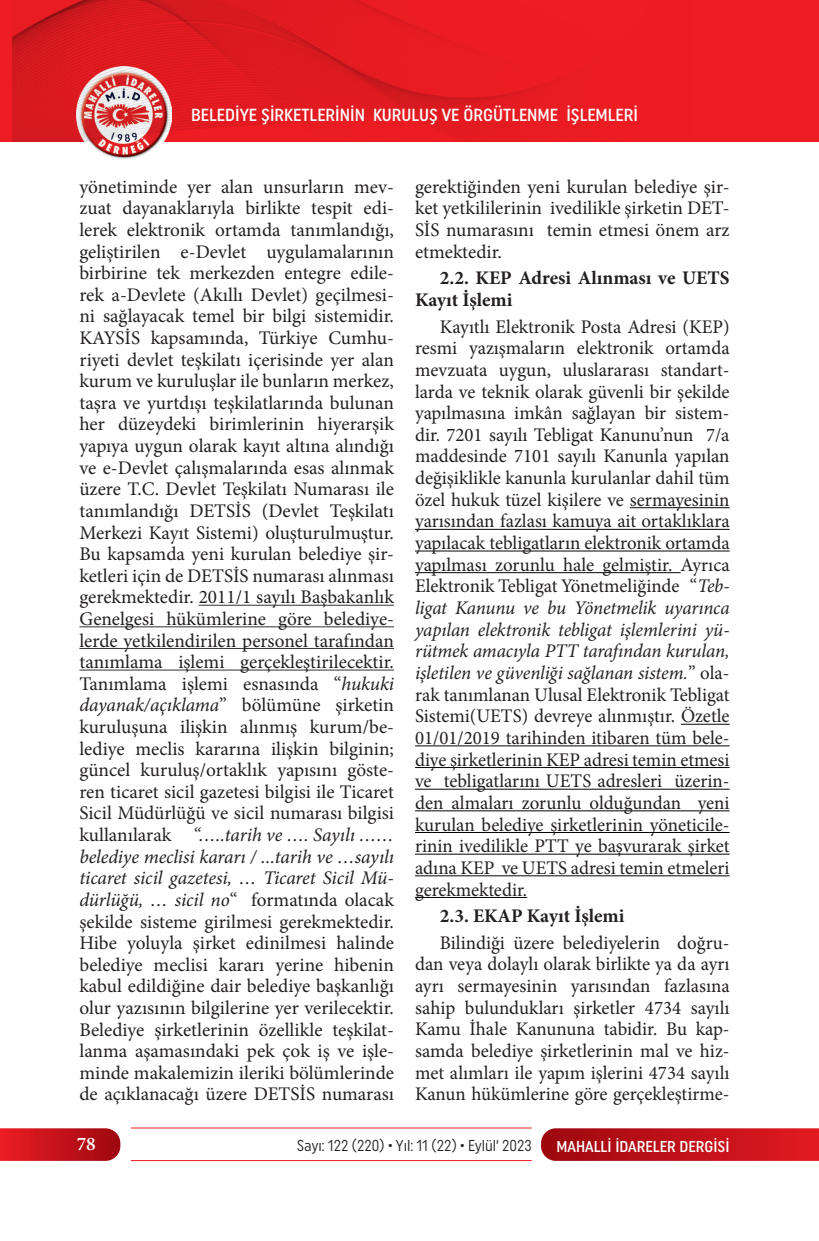
<style>
.page{position:relative;width:819px;height:1241px;background:#fff}
.page>*{position:absolute;margin:0;border:0;box-sizing:border-box;transform-origin:0 0}
.t1{font:19.25px/21.5px "Minion Pro";color:#231f20;text-align:justify}
.t2{font:700 19.25px/21.7px "Minion Pro";color:#231f20}
.t3{font:600 19.25px "Minion Pro";color:#fff}
.t4{font:500 17.5px "Uniform Condensed";color:#fff}
.t5{font:15.75px "Uniform Condensed";color:#231f20;scale:.95 1}
.t6{font:500 15.75px "Uniform Condensed";color:#fff}
.s1{font-style:italic}
</style>
<div class="page">
<svg style="left:541px;top:1128px;width:278px;height:32px;background:#c0151d"></svg>
<svg style="left:0;top:1128px;width:120px;height:32px;background:#c61920"></svg>
<hr style="left:131px;top:1127px;width:400px;height:1px;background:#ee1d23">
<hr style="left:131px;top:1159px;width:400px;height:1px;background:#ee1d23">
<div style="left:0;top:0;width:819px;height:141px;background:#ee1d23"></div>
<img style="left:76px;top:141px;width:96px;height:18px">
<img style="left:13px;top:0;width:550px;height:141px">
<hr style="left:199px;top:604px;width:195px;height:1px;background:#313232">
<hr style="left:79px;top:626px;width:315px;height:1px;background:#313232">
<hr style="left:79px;top:648px;width:315px;height:1px;background:#313232">
<hr style="left:79px;top:669px;width:315px;height:1px;background:#313232">
<hr style="left:629px;top:507px;width:100px;height:1px;background:#040503">
<hr style="left:415px;top:529px;width:314px;height:1px;background:#040503">
<hr style="left:415px;top:550px;width:314px;height:1px;background:#040503">
<hr style="left:415px;top:572px;width:265px;height:1px;background:#040503">
<hr style="left:681px;top:723px;width:48px;height:1px;background:#040503">
<hr style="left:415px;top:745px;width:314px;height:1px;background:#040503">
<hr style="left:415px;top:767px;width:314px;height:1px;background:#040503">
<hr style="left:415px;top:788px;width:314px;height:1px;background:#040503">
<hr style="left:415px;top:810px;width:314px;height:1px;background:#040503">
<hr style="left:415px;top:831px;width:314px;height:1px;background:#040503">
<hr style="left:415px;top:853px;width:314px;height:1px;background:#040503">
<hr style="left:415px;top:875px;width:314px;height:1px;background:#040503">
<hr style="left:415px;top:896px;width:112px;height:1px;background:#040503">
<p class="t4" style="left:191px;top:105px;width:448px">BELEDİYE ŞİRKETLERİNİN KURULUŞ VE ÖRGÜTLENME İŞLEMLERİ</p>
<p class="t1" style="left:79px;top:176px;width:316px">yönetiminde yer alan unsurların mev&shy;zuat dayanaklarıyla birlikte tespit edi&shy;lerek elektronik ortamda tanımlandığı, geliştirilen e-Devlet uygulamalarının birbirine tek merkezden entegre edile&shy;rek a-Devlete (Akıllı Devlet) geçilmesi&shy;ni sağlayacak temel bir bilgi sistemidir.<br>KAYSİS kapsamında, Türkiye Cumhu&shy;riyeti devlet teşkilatı içerisinde yer alan kurum ve kuruluşlar ile bunların merkez, taşra ve yurtdışı teşkilatlarında bulunan her düzeydeki birimlerinin hiyerarşik yapıya uygun olarak kayıt altına alındığı ve e-Devlet çalışmalarında esas alınmak üzere T.C. Devlet Teşkilatı Numarası ile tanımlandığı DETSİS (Devlet Teşkilatı Merkezi Kayıt Sistemi) oluşturulmuştur.<br>Bu kapsamda yeni kurulan belediye şir&shy;ketleri için de DETSİS numarası alınması gerekmektedir. 2011/1 sayılı Başbakanlık Genelgesi hükümlerine göre belediye&shy;lerde yetkilendirilen personel tarafından tanımlama işlemi gerçekleştirilecektir.<br>Tanımlama işlemi esnasında “<span class="s1">hukuki dayanak/açıklama</span>” bölümüne şirketin kuruluşuna ilişkin alınmış kurum/be&shy;lediye meclis kararına ilişkin bilginin; güncel kuruluş/ortaklık yapısını göste&shy;ren ticaret sicil gazetesi bilgisi ile Ticaret Sicil Müdürlüğü ve sicil numarası bilgisi kullanılarak <span class="s1">“…..tarih ve …. Sayılı …… belediye meclisi kararı / ...tarih ve …sayılı ticaret sicil gazetesi, … Ticaret Sicil Mü&shy;dürlüğü, … sicil no</span>“ formatında olacak şekilde sisteme girilmesi gerekmektedir.<br>Hibe yoluyla şirket edinilmesi halinde belediye meclisi kararı yerine hibenin kabul edildiğine dair belediye başkanlığı olur yazısının bilgilerine yer verilecektir.<br>Belediye şirketlerinin özellikle teşkilat&shy;lanma aşamasındaki pek çok iş ve işle&shy;minde makalemizin ileriki bölümlerinde de açıklanacağı üzere DETSİS numarası</p>
<p class="t1" style="left:415px;top:176px;width:316px">gerektiğinden yeni kurulan belediye şir&shy;ket yetkililerinin ivedilikle şirketin DET-SİS numarasını temin etmesi önem arz etmektedir.</p>
<p class="t2" style="left:415px;top:267px;width:316px;text-indent:25px">2.2. KEP Adresi Alınması ve UETS<br>Kayıt İşlemi</p>
<p class="t1" style="left:415px;top:315px;width:316px;text-indent:25px">Kayıtlı Elektronik Posta Adresi (KEP) resmi yazışmaların elektronik ortamda mevzuata uygun, uluslararası standart&shy;larda ve teknik olarak güvenli bir şekilde yapılmasına imkân sağlayan bir sistem&shy;dir. 7201 sayılı Tebligat Kanunu’nun 7/a maddesinde 7101 sayılı Kanunla yapılan değişiklikle kanunla kurulanlar dahil tüm özel hukuk tüzel kişilere ve sermayesinin yarısından fazlası kamuya ait ortaklıklara yapılacak tebligatların elektronik ortamda yapılması zorunlu hale gelmiştir. Ayrıca Elektronik Tebligat Yönetmeliğinde “<span class="s1">Teb&shy;ligat Kanunu ve bu Yönetmelik uyarınca yapılan elektronik tebligat işlemlerini yü&shy;rütmek amacıyla PTT tarafından kurulan, işletilen ve güvenliği sağlanan sistem.</span>” ola&shy;rak tanımlanan Ulusal Elektronik Tebligat Sistemi(UETS) devreye alınmıştır. Özetle 01/01/2019 tarihinden itibaren tüm bele&shy;diye şirketlerinin KEP adresi temin etmesi ve tebligatlarını UETS adresleri üzerin&shy;den almaları zorunlu olduğundan yeni kurulan belediye şirketlerinin yöneticile&shy;rinin ivedilikle PTT ye başvurarak şirket adına KEP ve UETS adresi temin etmeleri gerekmektedir.</p>
<p class="t2" style="left:440px;top:904px;width:186px">2.3. EKAP Kayıt İşlemi</p>
<p class="t1" style="left:415px;top:931px;width:316px;text-indent:25px">Bilindiği üzere belediyelerin doğru&shy;dan veya dolaylı olarak birlikte ya da ayrı ayrı sermayesinin yarısından fazlasına sahip bulundukları şirketler 4734 sayılı Kamu İhale Kanununa tabidir. Bu kap&shy;samda belediye şirketlerinin mal ve hiz&shy;met alımları ile yapım işlerini 4734 sayılı Kanun hükümlerine göre gerçekleştirme-</p>
<p class="t3" style="left:77px;top:1130px;width:20px">78</p>
<p class="t5" style="left:297px;top:1136px;width:249px">Sayı: 122 (220) • Yıl: 11 (22) • Eylül‘ 2023</p>
<p class="t6" style="left:556px;top:1136px;width:175px">MAHALLİ İDARELER DERGİSİ</p>
</div>
